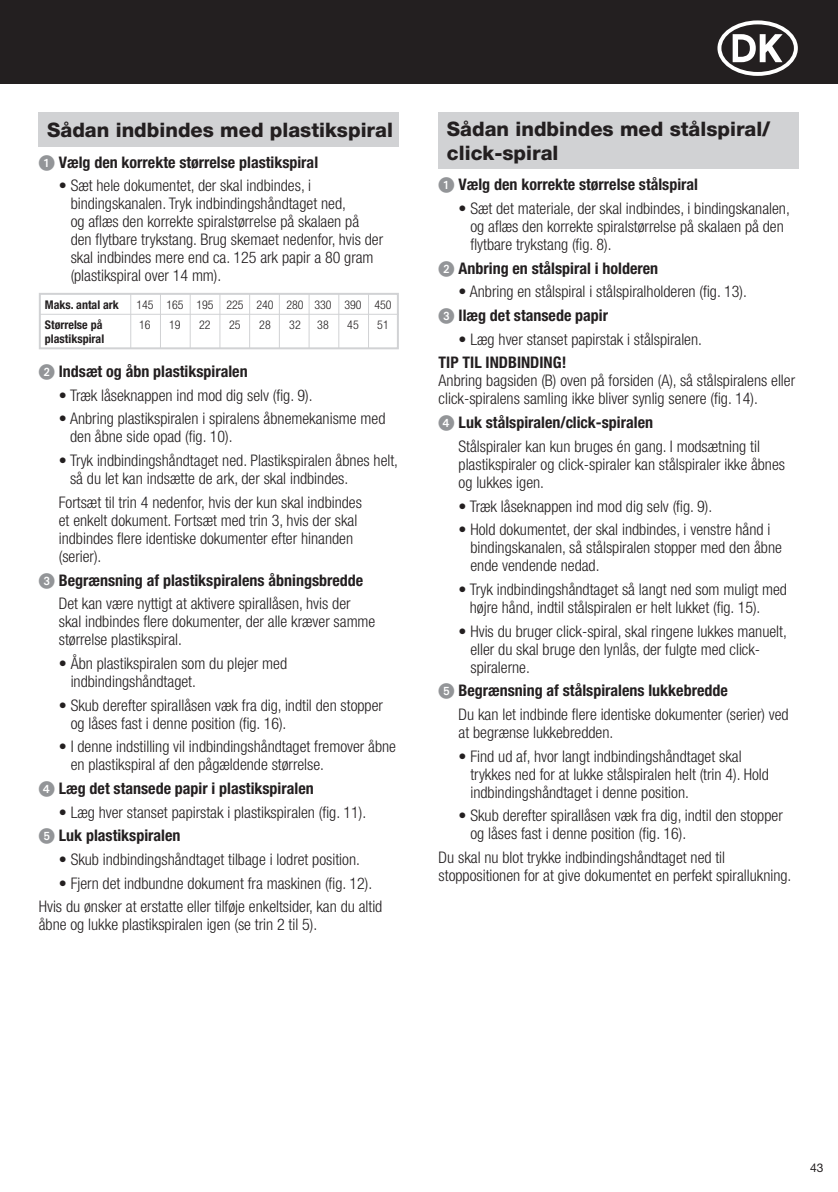
<style>
.page{position:relative;width:838px;height:1192px;background:#fff}
.page>*{position:absolute;margin:0;border:0;box-sizing:border-box;transform-origin:0 0}
.t1{font:800 20px/24px "Helvetica Neue";color:#231f20}
.t2{font:300 condensed 16px/18px "Helvetica Neue";color:#231f20}
.t3{font:700 condensed 16px "Helvetica Neue";color:#231f20}
.t4{font:300 condensed 12px "Helvetica Neue";color:#231f20}
.t5{font:700 condensed 12px "Helvetica Neue";color:#231f20}
.t6{font:12px "Helvetica Neue";color:#231f20}
.s1{font-family:"European Pi One";font-weight:400;font-stretch:normal;color:#939598}
.s2{font-weight:700}
</style>
<div class="page">
<div style="left:0;top:0;width:838px;height:84px;background:#231f20"></div>
<div style="left:39px;top:113px;width:360px;height:34px;background:#d1d2d4"></div>
<div style="left:39px;top:293px;width:360px;height:56px;border:2px solid #d1d2d4"></div>
<hr style="left:40px;top:314px;width:359px;height:1px;background:#d1d2d4">
<hr style="left:368px;top:293px;width:1px;height:56px;background:#d1d2d4">
<hr style="left:338px;top:293px;width:1px;height:56px;background:#d1d2d4">
<hr style="left:309px;top:293px;width:1px;height:56px;background:#d1d2d4">
<hr style="left:279px;top:293px;width:1px;height:56px;background:#d1d2d4">
<hr style="left:249px;top:293px;width:1px;height:56px;background:#d1d2d4">
<hr style="left:219px;top:293px;width:1px;height:56px;background:#d1d2d4">
<hr style="left:190px;top:293px;width:1px;height:56px;background:#d1d2d4">
<hr style="left:160px;top:293px;width:1px;height:56px;background:#d1d2d4">
<hr style="left:130px;top:293px;width:1px;height:56px;background:#d1d2d4">
<div style="left:439px;top:113px;width:360px;height:56px;background:#d1d2d4"></div>
<p class="t1" style="left:47px;top:118px;width:347px">Sådan indbindes med plastikspiral</p>
<p class="t3" style="left:39px;top:152px;width:281px"><span class="s1">1</span> Vælg den korrekte størrelse plastikspiral</p>
<p class="t2" style="left:71px;top:177px;width:314px;text-indent:-12px">• Sæt hele dokumentet, der skal indbindes, i bindingskanalen. Tryk indbindingshåndtaget ned,<br>og aflæs den korrekte spiralstørrelse på skalaen på den flytbare trykstang. Brug skemaet nedenfor, hvis der skal indbindes mere end ca. 125 ark papir a 80 gram (plastikspiral over 14 mm).</p>
<p class="t5" style="left:45px;top:297px;width:75px">Maks. antal ark</p>
<p class="t4" style="left:136px;top:298px;width:257px">145 165 195 225 240 280 330 390 450</p>
<p class="t5" style="left:45px;top:317px;width:59px">Størrelse på</p>
<p class="t4" style="left:139px;top:317px;width:13px">16</p>
<p class="t4" style="left:169px;top:317px;width:13px">19</p>
<p class="t4" style="left:199px;top:317px;width:13px">22</p>
<p class="t4" style="left:229px;top:317px;width:13px">25</p>
<p class="t4" style="left:259px;top:317px;width:13px">28</p>
<p class="t4" style="left:289px;top:317px;width:13px">32</p>
<p class="t4" style="left:317px;top:317px;width:13px">38</p>
<p class="t4" style="left:347px;top:317px;width:13px">45</p>
<p class="t4" style="left:377px;top:317px;width:13px">51</p>
<p class="t5" style="left:45px;top:331px;width:61px">plastikspiral</p>
<p class="t3" style="left:39px;top:362px;width:210px"><span class="s1">2</span> Indsæt og åbn plastikspiralen</p>
<p class="t2" style="left:59px;top:386px;width:255px">• Træk låseknappen ind mod dig selv (fig. 9).</p>
<p class="t2" style="left:70px;top:410px;width:317px;text-indent:-11px">• Anbring plastikspiralen i spiralens åbnemekanisme med den åbne side opad (fig. 10).</p>
<p class="t2" style="left:70px;top:451px;width:329px;text-indent:-11px">• Tryk indbindingshåndtaget ned. Plastikspiralen åbnes helt, så du let kan indsætte de ark, der skal indbindes.</p>
<p class="t2" style="left:59px;top:493px;width:305px">Fortsæt til trin 4 nedenfor, hvis der kun skal indbindes et enkelt dokument. Fortsæt med trin 3, hvis der skal indbindes flere identiske dokumenter efter hinanden (serier).</p>
<p class="t2" style="left:39px;top:568px;width:326px;line-height:23.6px;text-align:center"><span class="s1">3</span> <span class="s2">Begrænsning af plastikspiralens åbningsbredde<br></span>Det kan være nyttigt at aktivere spirallåsen, hvis der</p>
<p class="t2" style="left:59px;top:612px;width:318px">skal indbindes flere dokumenter, der alle kræver samme størrelse plastikspiral.</p>
<p class="t2" style="left:71px;top:654px;width:218px;text-indent:-12px">• Åbn plastikspiralen som du plejer med indbindingshåndtaget.</p>
<p class="t2" style="left:71px;top:696px;width:314px;text-indent:-12px">• Skub derefter spirallåsen væk fra dig, indtil den stopper og låses fast i denne position (fig. 16).</p>
<p class="t2" style="left:71px;top:737px;width:327px;text-indent:-12px">• I denne indstilling vil indbindingshåndtaget fremover åbne en plastikspiral af den pågældende størrelse.</p>
<p class="t3" style="left:39px;top:778px;width:276px"><span class="s1">4</span> Læg det stansede papir i plastikspiralen</p>
<p class="t2" style="left:39px;top:800px;width:329px;line-height:23.6px;text-indent:20px">• Læg hver stanset papirstak i plastikspiralen (fig. 11).<br><span class="s1">5</span> <span class="s2">Luk plastikspiralen</span></p>
<p class="t2" style="left:59px;top:850px;width:303px">• Skub indbindingshåndtaget tilbage i lodret position.</p>
<p class="t2" style="left:39px;top:871px;width:345px;line-height:23.6px;text-indent:20px">• Fjern det indbundne dokument fra maskinen (fig. 12).<br>Hvis du ønsker at erstatte eller tilføje enkeltsider, kan du altid</p>
<p class="t2" style="left:39px;top:915px;width:280px">åbne og lukke plastikspiralen igen (se trin 2 til 5).</p>
<p class="t1" style="left:447px;top:117px;width:325px">Sådan indbindes med stålspiral/ click-spiral</p>
<p class="t3" style="left:439px;top:175px;width:261px"><span class="s1">1</span> Vælg den korrekte størrelse stålspiral</p>
<p class="t2" style="left:470px;top:199px;width:321px;text-indent:-12px">• Sæt det materiale, der skal indbindes, i bindingskanalen, og aflæs den korrekte spiralstørrelse på skalaen på den flytbare trykstang (fig. 8).</p>
<p class="t3" style="left:439px;top:258px;width:221px"><span class="s1">2</span> Anbring en stålspiral i holderen</p>
<p class="t2" style="left:439px;top:280px;width:310px;line-height:23.6px;text-indent:20px">• Anbring en stålspiral i stålspiralholderen (fig. 13).<br><span class="s1">3</span> <span class="s2">Ilæg det stansede papir</span></p>
<p class="t2" style="left:459px;top:330px;width:245px">• Læg hver stanset papirstak i stålspiralen.</p>
<p class="t3" style="left:439px;top:353px;width:129px">TIP TIL INDBINDING!</p>
<p class="t2" style="left:439px;top:372px;width:358px">Anbring bagsiden (B) oven på forsiden (A), så stålspiralens eller click-spiralens samling ikke bliver synlig senere (fig. 14).</p>
<p class="t2" style="left:459px;top:411px;width:303px;line-height:23.6px;text-indent:-20px"><span class="s1">4</span> <span class="s2">Luk stålspiralen/click-spiralen<br></span>Stålspiraler kan kun bruges én gang. I modsætning til</p>
<p class="t2" style="left:459px;top:455px;width:328px">plastikspiraler og click-spiraler kan stålspiraler ikke åbnes og lukkes igen.</p>
<p class="t2" style="left:459px;top:497px;width:255px">• Træk låseknappen ind mod dig selv (fig. 9).</p>
<p class="t2" style="left:470px;top:520px;width:313px;text-indent:-12px">• Hold dokumentet, der skal indbindes, i venstre hånd i bindingskanalen, så stålspiralen stopper med den åbne ende vendende nedad.</p>
<p class="t2" style="left:470px;top:580px;width:319px;text-indent:-11px">• Tryk indbindingshåndtaget så langt ned som muligt med højre hånd, indtil stålspiralen er helt lukket (fig. 15).</p>
<p class="t2" style="left:470px;top:622px;width:318px;text-indent:-12px">• Hvis du bruger click-spiral, skal ringene lukkes manuelt, eller du skal bruge den lynlås, der fulgte med click&shy;spiralerne.</p>
<p class="t2" style="left:459px;top:678px;width:332px;line-height:23.6px;text-indent:-20px"><span class="s1">5</span> <span class="s2">Begrænsning af stålspiralens lukkebredde<br></span>Du kan let indbinde flere identiske dokumenter (serier) ved</p>
<p class="t2" style="left:459px;top:723px;width:156px">at begrænse lukkebredden.</p>
<p class="t2" style="left:470px;top:747px;width:300px;text-indent:-12px">• Find ud af, hvor langt indbindingshåndtaget skal trykkes ned for at lukke stålspiralen helt (trin 4). Hold indbindingshåndtaget i denne position.</p>
<p class="t2" style="left:470px;top:806px;width:314px;text-indent:-12px">• Skub derefter spirallåsen væk fra dig, indtil den stopper og låses fast i denne position (fig. 16).</p>
<p class="t2" style="left:439px;top:848px;width:354px">Du skal nu blot trykke indbindingshåndtaget ned til stoppositionen for at give dokumentet en perfekt spirallukning.</p>
<p class="t6" style="left:810px;top:1160px;width:15px">43</p>
</div>
